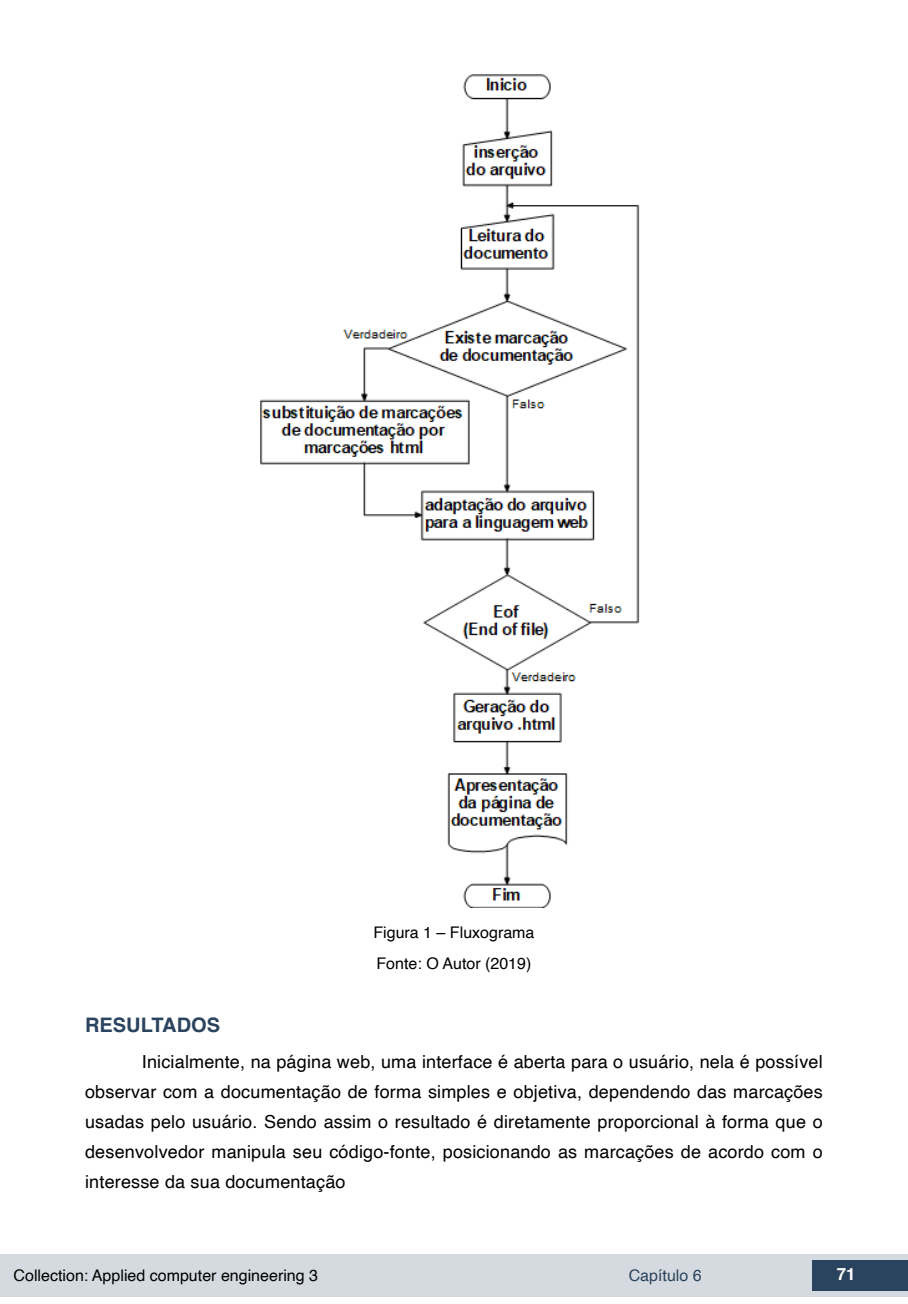
<style>
.page{position:relative;width:908px;height:1304px;background:#fff}
.page>*{position:absolute;margin:0;border:0;box-sizing:border-box;transform-origin:0 0}
.t1{font:700 20px "Helvetica";color:#2a435e}
.t2{font:18px/30px "Helvetica";letter-spacing:.01em;color:#000;text-align:justify}
.t3{font:700 16.8px "Helvetica";color:#fff}
.t4{font:16px/30.6px "Helvetica";color:#000}
.t5{font:16px "Helvetica";color:#2a435e}
</style>
<div class="page">
<div style="left:0;top:1254px;width:906px;height:43px;background:#d4dadf"></div>
<div style="left:812px;top:1261px;width:95px;height:30px;background:#2a435e"></div>
<img style="left:260px;top:74px;width:380px;height:834px">
<p class="t4" style="left:373px;top:918px;width:162px">Figura 1 – Fluxograma<br>Fonte: O Autor (2019)</p>
<p class="t1" style="left:85px;top:1013px;width:136px">RESULTADOS</p>
<p class="t2" style="left:85px;top:1047px;width:738px;text-indent:57px">Inicialmente, na página web, uma interface é aberta para o usuário, nela é possível observar com a documentação de forma simples e objetiva, dependendo das marcações usadas pelo usuário. Sendo assim o resultado é diretamente proporcional à forma que o desenvolvedor manipula seu código-fonte, posicionando as marcações de acordo com o interesse da sua documentação</p>
<p class="t4" style="left:14px;top:1260px;width:306px">Collection: Applied computer engineering 3</p>
<p class="t5" style="left:628px;top:1263px;width:74px">Capítulo 6</p>
<p class="t3" style="left:836px;top:1264px;width:20px">71</p>
</div>
